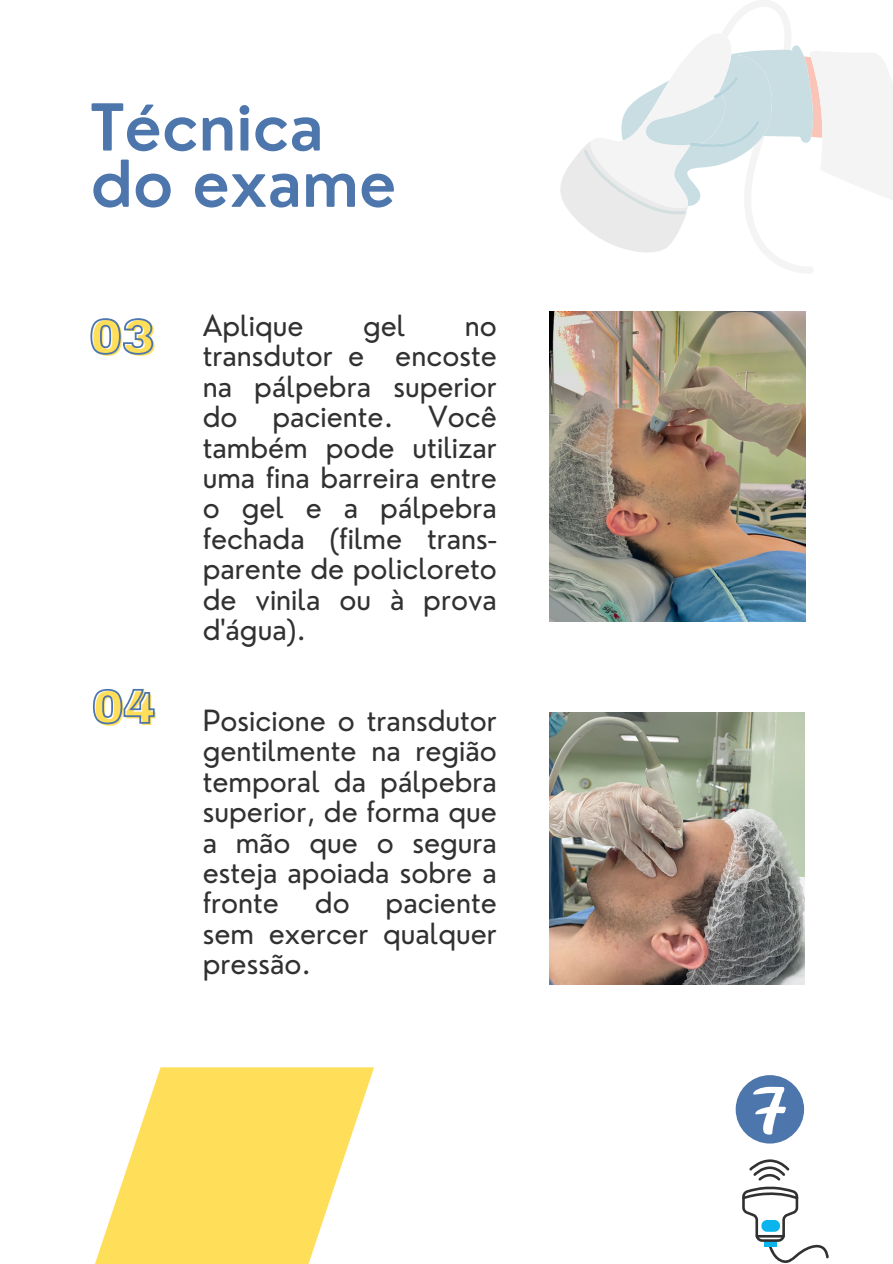
<style>
.page{position:relative;width:893px;height:1264px;background:#fff}
.page>*{position:absolute;margin:0;border:0;box-sizing:border-box;transform-origin:0 0}
.t1{font:600 63px/56.2px "Nourd";color:#4d76ad}
.t2{font:900 48.75px "Archivo";color:#ffde59}
.t3{font:900 47.25px "Archivo";color:#ffde59}
.t4{font:28.5px/30.3px "Nourd";color:#313131;text-align:justify}
</style>
<div class="page">
<svg style="left:95px;top:1067px;width:279px;height:196px;fill:#ffde59"></svg>
<svg style="left:749px;top:1159px;width:40px;height:21px"></svg>
<svg style="left:742px;top:1186px;width:86px;height:76px"></svg>
<svg style="left:560px;top:0;width:332px;height:273px"></svg>
<img style="left:549px;top:311px;width:256px;height:311px">
<img style="left:549px;top:712px;width:255px;height:272px">
<svg style="left:90px;top:318px;width:64px;height:37px"></svg>
<svg style="left:93px;top:688px;width:62px;height:37px"></svg>
<svg style="left:735px;top:1075px;width:69px;height:68px"></svg>
<h1 class="t1" style="left:91px;top:99px;width:307px">Técnica do exame</h1>
<h2 class="t2" style="left:91px;top:312px;width:66px">03</h2>
<h3 class="t3" style="left:94px;top:683px;width:64px">04</h3>
<p class="t4" style="left:203px;top:310px;width:102px">Aplique</p>
<p class="t4" style="left:363px;top:310px;width:44px">gel</p>
<p class="t4" style="left:203px;top:310px;width:296px;text-indent:262px">no transdutor e encoste na pálpebra superior do paciente. Você também pode utilizar uma fina barreira entre o gel e a pálpebra fechada (filme trans&shy;parente de policloreto de vinila ou à prova d'água).</p>
<p class="t4" style="left:203px;top:705px;width:296px">Posicione o transdutor gentilmente na região temporal da pálpebra superior, de forma que a mão que o segura esteja apoiada sobre a fronte</p>
<p class="t4" style="left:315px;top:887px;width:36px">do</p>
<p class="t4" style="left:203px;top:887px;width:296px;text-indent:183px">paciente sem exercer qualquer pressão.</p>
</div>
